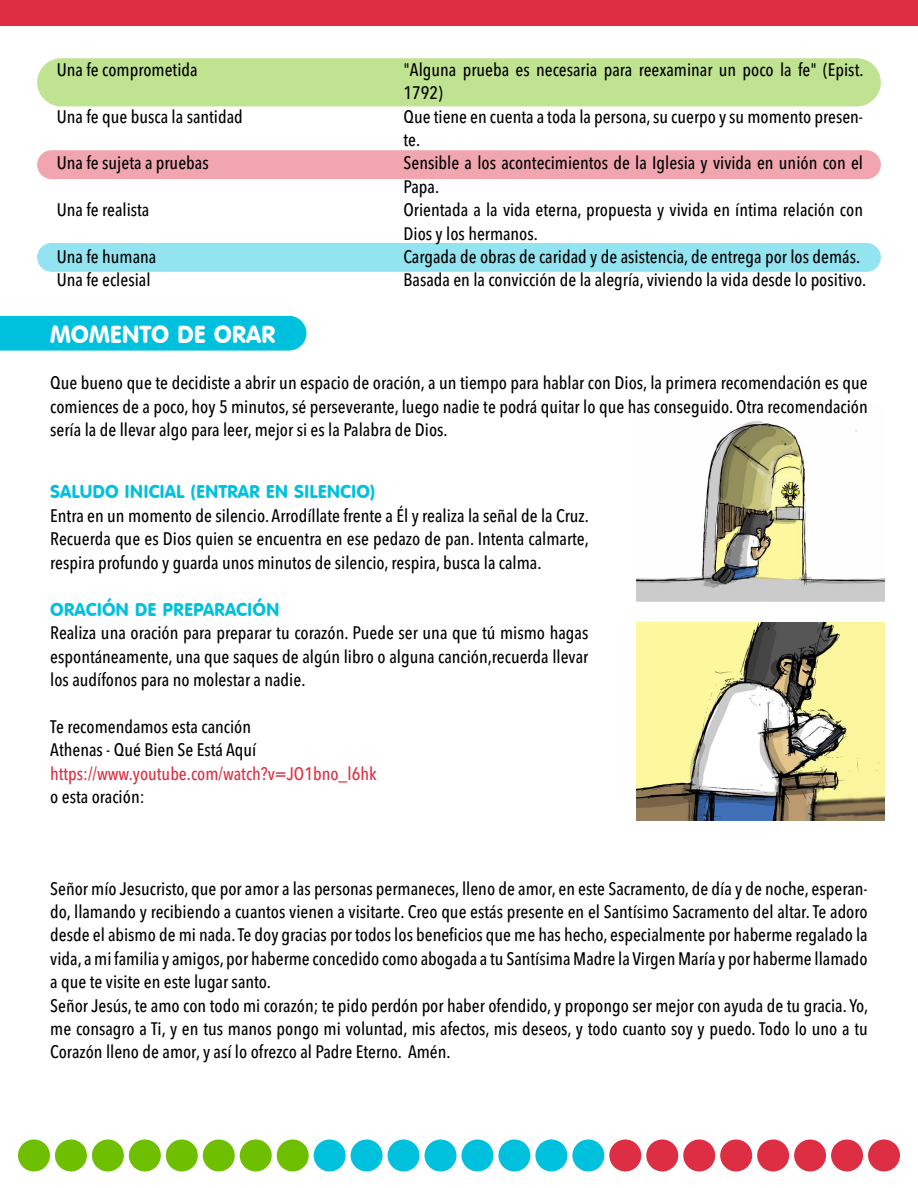
<style>
.page{position:relative;width:918px;height:1188px;background:#fff}
.page>*{position:absolute;margin:0;border:0;box-sizing:border-box;transform-origin:0 0}
.t1{font:24px "VAG Rounded BT";color:#fff}
.t2{font:500 18px/23.4px "Avenir Next Condensed";color:#000}
.t3{font:18px "VAG Rounded BT";color:#00c1dd}
.t4{font:500 18px "Avenir Next Condensed";color:#dd2e44}
</style>
<div class="page">
<img style="left:636px;top:420px;width:248px;height:181px">
<img style="left:636px;top:623px;width:248px;height:197px">
<div style="left:0;top:316px;width:306px;height:35px;background:#00c1dd"></div>
<div style="left:18px;top:1140px;width:32px;height:31px;background:#6dbf00;border-radius:50%"></div>
<div style="left:55px;top:1140px;width:32px;height:31px;background:#6dbf00;border-radius:50%"></div>
<div style="left:92px;top:1140px;width:32px;height:31px;background:#6dbf00;border-radius:50%"></div>
<div style="left:129px;top:1140px;width:32px;height:31px;background:#6dbf00;border-radius:50%"></div>
<div style="left:166px;top:1140px;width:32px;height:31px;background:#6dbf00;border-radius:50%"></div>
<div style="left:203px;top:1140px;width:32px;height:31px;background:#6dbf00;border-radius:50%"></div>
<div style="left:240px;top:1140px;width:32px;height:31px;background:#6dbf00;border-radius:50%"></div>
<div style="left:277px;top:1140px;width:32px;height:31px;background:#6dbf00;border-radius:50%"></div>
<div style="left:314px;top:1140px;width:32px;height:31px;background:#00c1dd;border-radius:50%"></div>
<div style="left:351px;top:1140px;width:32px;height:31px;background:#00c1dd;border-radius:50%"></div>
<div style="left:388px;top:1140px;width:32px;height:31px;background:#00c1dd;border-radius:50%"></div>
<div style="left:425px;top:1140px;width:32px;height:31px;background:#00c1dd;border-radius:50%"></div>
<div style="left:461px;top:1140px;width:32px;height:31px;background:#00c1dd;border-radius:50%"></div>
<div style="left:498px;top:1140px;width:32px;height:31px;background:#00c1dd;border-radius:50%"></div>
<div style="left:535px;top:1140px;width:32px;height:31px;background:#00c1dd;border-radius:50%"></div>
<div style="left:572px;top:1140px;width:32px;height:31px;background:#00c1dd;border-radius:50%"></div>
<div style="left:609px;top:1140px;width:32px;height:31px;background:#dd2e44;border-radius:50%"></div>
<div style="left:646px;top:1140px;width:32px;height:31px;background:#dd2e44;border-radius:50%"></div>
<div style="left:683px;top:1140px;width:32px;height:31px;background:#dd2e44;border-radius:50%"></div>
<div style="left:720px;top:1140px;width:32px;height:31px;background:#dd2e44;border-radius:50%"></div>
<div style="left:757px;top:1140px;width:32px;height:31px;background:#dd2e44;border-radius:50%"></div>
<div style="left:794px;top:1140px;width:32px;height:31px;background:#dd2e44;border-radius:50%"></div>
<div style="left:831px;top:1140px;width:32px;height:31px;background:#dd2e44;border-radius:50%"></div>
<div style="left:868px;top:1140px;width:32px;height:31px;background:#dd2e44;border-radius:50%"></div>
<div style="left:0;top:0;width:918px;height:25px;background:#dd2e44"></div>
<div style="left:37px;top:58px;width:844px;height:48px;background:#c0e392;border-radius:24px"></div>
<div style="left:37px;top:150px;width:844px;height:29px;background:#f0a5af;border-radius:14px"></div>
<div style="left:37px;top:243px;width:844px;height:29px;background:#92e4f0;border-radius:14px"></div>
<p class="t2" style="left:57px;top:58px;width:142px">Una fe comprometida</p>
<p class="t2" style="left:57px;top:105px;width:188px">Una fe que busca la santidad</p>
<p class="t2" style="left:57px;top:151px;width:153px">Una fe sujeta a pruebas</p>
<p class="t2" style="left:57px;top:198px;width:94px">Una fe realista</p>
<p class="t2" style="left:57px;top:245px;width:101px">Una fe humana<br>Una fe eclesial</p>
<p class="t2" style="left:404px;top:58px;width:464px">"Alguna prueba es necesaria para reexaminar un poco la fe" (Epist.<br>1792)<br>Que tiene en cuenta a toda la persona, su cuerpo y su momento presen&shy;te.<br>Sensible a los acontecimientos de la Iglesia y vivida en unión con el Papa.<br>Orientada a la vida eterna, propuesta y vivida en íntima relación con Dios y los hermanos.<br>Cargada de obras de caridad y de asistencia, de entrega por los demás.<br>Basada en la convicción de la alegría, viviendo la vida desde lo positivo.</p>
<h1 class="t1" style="left:50px;top:319px;width:227px">MOMENTO DE ORAR</h1>
<p class="t2" style="left:50px;top:371px;width:819px;text-align:justify">Que bueno que te decidiste a abrir un espacio de oración, a un tiempo para hablar con Dios, la primera recomendación es que comiences de a poco, hoy 5 minutos, sé perseverante, luego nadie te podrá quitar lo que has conseguido. Otra recomendación sería la de llevar algo para leer, mejor si es la Palabra de Dios.</p>
<p class="t3" style="left:50px;top:481px;width:327px">SALUDO INICIAL (ENTRAR EN SILENCIO)</p>
<p class="t2" style="left:50px;top:504px;width:540px;text-align:justify">Entra en un momento de silencio. Arrodíllate frente a Él y realiza la señal de la Cruz.<br>Recuerda que es Dios quien se encuentra en ese pedazo de pan. Intenta calmarte, respira profundo y guarda unos minutos de silencio, respira, busca la calma.</p>
<p class="t3" style="left:50px;top:598px;width:231px">ORACIÓN DE PREPARACIÓN</p>
<p class="t2" style="left:50px;top:621px;width:540px;text-align:justify">Realiza una oración para preparar tu corazón. Puede ser una que tú mismo hagas espontáneamente, una que saques de algún libro o alguna canción,recuerda llevar los audífonos para no molestar a nadie.</p>
<p class="t2" style="left:50px;top:715px;width:208px">Te recomendamos esta canción<br>Athenas - Qué Bien Se Está Aquí</p>
<p class="t2" style="left:50px;top:785px;width:96px">o esta oración:</p>
<p class="t4" style="left:50px;top:763px;width:328px">https://www.youtube.com/watch?v=JO1bno_l6hk</p>
<p class="t2" style="left:50px;top:876px;width:820px">Señor mío Jesucristo, que por amor a las personas permaneces, lleno de amor, en este Sacramento, de día y de noche, esperan&shy;do, llamando y recibiendo a cuantos vienen a visitarte. Creo que estás presente en el Santísimo Sacramento del altar. Te adoro desde el abismo de mi nada. Te doy gracias por todos los beneficios que me has hecho, especialmente por haberme regalado la vida, a mi familia y amigos, por haberme concedido como abogada a tu Santísima Madre la Virgen María y por haberme llamado a que te visite en este lugar santo.<br>Señor Jesús, te amo con todo mi corazón; te pido perdón por haber ofendido, y propongo ser mejor con ayuda de tu gracia. Yo, me consagro a Ti, y en tus manos pongo mi voluntad, mis afectos, mis deseos, y todo cuanto soy y puedo. Todo lo uno a tu Corazón lleno de amor, y así lo ofrezco al Padre Eterno. Amén.</p>
</div>
